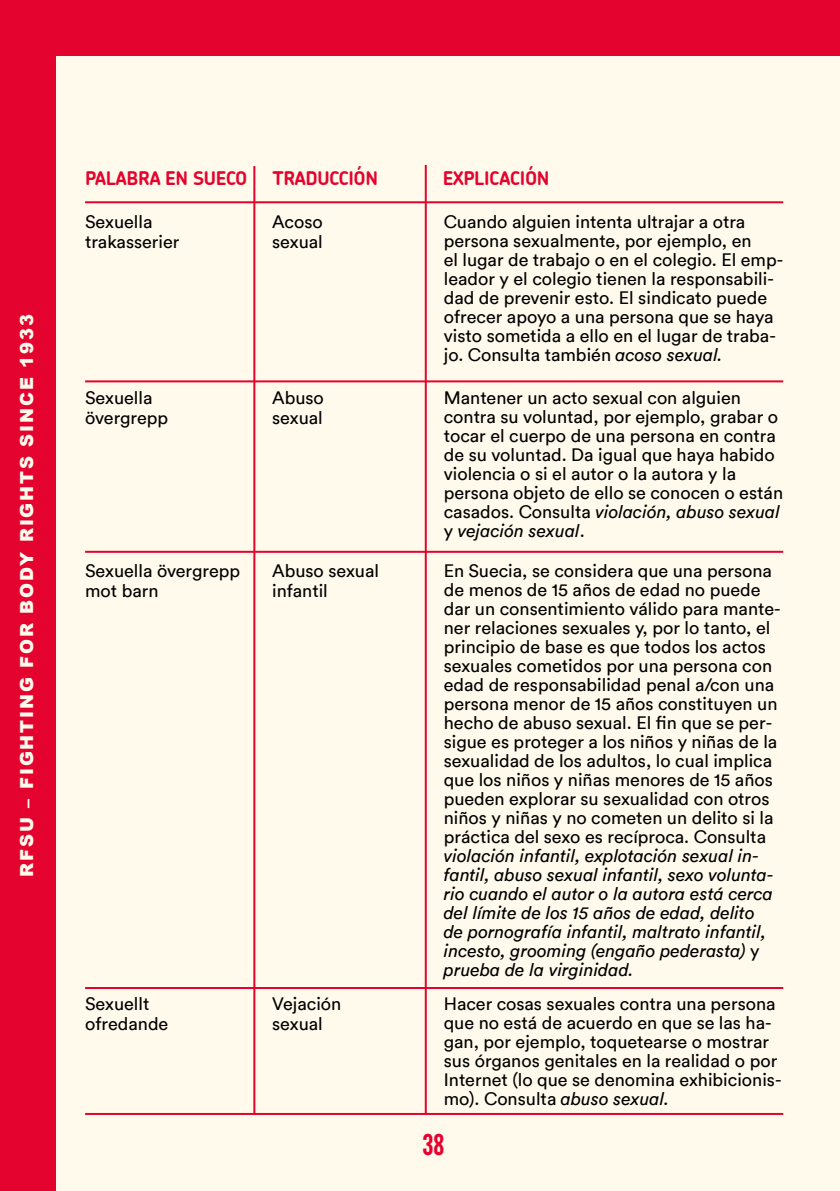
<style>
.page{position:relative;width:840px;height:1191px;background:#fff}
.page>*{position:absolute;margin:0;border:0;box-sizing:border-box;transform-origin:0 0}
.t1{font:30px "RFSU Headline Big";color:#e4032e}
.t2{font:700 18.8px "Chevin";letter-spacing:-.02em;color:#e4032e}
.t3{font:18px/19px "Circular";color:#000}
.t4{font:italic 18px/19px "Circular";color:#000}
.t5{font:900 18px "Arial";letter-spacing:.1em;color:#fffaec}
.s1{font-style:italic}
.s2{font-style:normal}
</style>
<div class="page">
<div style="left:0;top:0;width:839px;height:1191px;background:#e4032e"></div>
<div style="left:57px;top:57px;width:782px;height:1134px;background:#fffaec"></div>
<hr style="left:85px;top:201px;width:697px;height:2px;background:#e4032e">
<hr style="left:253px;top:166px;width:2px;height:949px;background:#e4032e">
<hr style="left:424px;top:165px;width:2px;height:948px;background:#e4032e">
<hr style="left:85px;top:1113px;width:697px;height:2px;background:#e4032e">
<hr style="left:85px;top:380px;width:697px;height:2px;background:#e4032e">
<hr style="left:85px;top:551px;width:697px;height:2px;background:#e4032e">
<hr style="left:85px;top:987px;width:697px;height:2px;background:#e4032e">
<p class="t5" style="left:14px;top:876px;width:564px;rotate:-90deg">RFSU – FIGHTING FOR BODY RIGHTS SINCE 1933</p>
<p class="t2" style="left:85px;top:166px;width:164px">PALABRA EN SUECO</p>
<p class="t2" style="left:272px;top:166px;width:107px">TRADUCCIÓN</p>
<p class="t2" style="left:442px;top:166px;width:108px">EXPLICACIÓN</p>
<p class="t3" style="left:85px;top:211px;width:96px;line-height:20px">Sexuella trakasserier</p>
<p class="t3" style="left:272px;top:211px;width:52px;line-height:20px">Acoso sexual</p>
<p class="t3" style="left:443px;top:211px;width:341px">Cuando alguien intenta ultrajar a otra persona sexualmente, por ejemplo, en<br>el lugar de trabajo o en el colegio. El emp&shy;leador y el colegio tienen la responsabili&shy;dad de prevenir esto. El sindicato puede ofrecer apoyo a una persona que se haya visto sometida a ello en el lugar de traba&shy;jo. Consulta también <span class="s1">acoso sexual.</span></p>
<p class="t3" style="left:85px;top:387px;width:85px;line-height:20px">Sexuella övergrepp</p>
<p class="t3" style="left:272px;top:387px;width:53px;line-height:20px">Abuso sexual</p>
<p class="t3" style="left:443px;top:388px;width:340px">Mantener un acto sexual con alguien contra su voluntad, por ejemplo, grabar o tocar el cuerpo de una persona en contra de su voluntad. Da igual que haya habido violencia o si el autor o la autora y la persona objeto de ello se conocen o están casados. Consulta <span class="s1">violación, abuso sexual </span>y <span class="s1">vejación sexual</span>.</p>
<p class="t3" style="left:85px;top:559px;width:156px;line-height:20px">Sexuella övergrepp mot barn</p>
<p class="t3" style="left:272px;top:559px;width:108px;line-height:20px">Abuso sexual infantil</p>
<p class="t3" style="left:443px;top:560px;width:338px">En Suecia, se considera que una persona de menos de 15 años de edad no puede dar un consentimiento válido para mante&shy;ner relaciones sexuales y, por lo tanto, el principio de base es que todos los actos sexuales cometidos por una persona con edad de responsabilidad penal a/con una persona menor de 15 años constituyen un hecho de abuso sexual. El fin que se per&shy;sigue es proteger a los niños y niñas de la sexualidad de los adultos, lo cual implica que los niños y niñas menores de 15 años pueden explorar su sexualidad con otros niños y niñas y no cometen un delito si la práctica del sexo es recíproca. Consulta</p>
<p class="t4" style="left:443px;top:845px;width:331px">violación infantil, explotación sexual in&shy;fantil, abuso sexual infantil, sexo volunta&shy;rio cuando el autor o la autora está cerca del límite de los 15 años de edad, delito de pornografía infantil, maltrato infantil, incesto, grooming (engaño pederasta) <span class="s2">y </span>prueba de la virginidad.</p>
<p class="t3" style="left:85px;top:992px;width:85px;line-height:20px">Sexuellt ofredande</p>
<p class="t3" style="left:272px;top:992px;width:71px;line-height:20px">Vejación sexual</p>
<p class="t3" style="left:443px;top:993px;width:339px">Hacer cosas sexuales contra una persona que no está de acuerdo en que se las ha&shy;gan, por ejemplo, toquetearse o mostrar sus órganos genitales en la realidad o por Internet (lo que se denomina exhibicionis&shy;mo). Consulta <span class="s1">abuso sexual.</span></p>
<h1 class="t1" style="left:422px;top:1128px;width:23px">38</h1>
</div>
